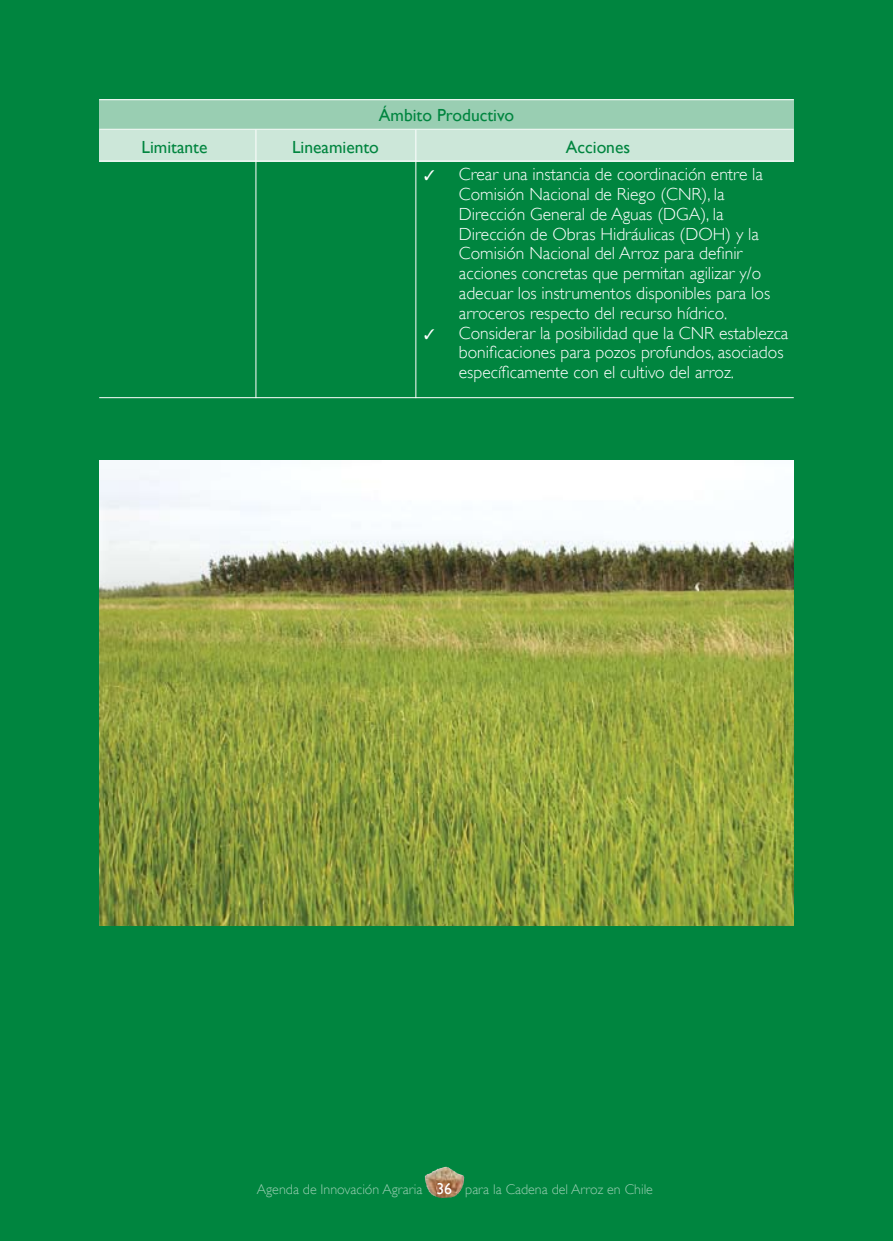
<style>
.page{position:relative;width:893px;height:1241px;background:#fff}
.page>*{position:absolute;margin:0;border:0;box-sizing:border-box;transform-origin:0 0}
.t1{font:300 17.5px/19.8px "Gill Sans";color:#fff}
.t2{font:17.5px "Gill Sans";color:#00853f}
.t3{font:15.75px "Gill Sans";color:#fff}
.t4{font:300 14px "Gill Sans";color:#99ceb2}
</style>
<div class="page">
<div style="left:0;top:0;width:893px;height:1240px;background:#00853f"></div>
<div style="left:99px;top:130px;width:695px;height:31px;background:#cce7d9"></div>
<div style="left:99px;top:99px;width:695px;height:31px;background:#99ceb2"></div>
<hr style="left:99px;top:161px;width:695px;height:1px;background:#fff">
<hr style="left:99px;top:99px;width:695px;height:1px;background:#fff">
<hr style="left:255px;top:130px;width:1px;height:268px;background:#fff">
<hr style="left:415px;top:130px;width:1px;height:268px;background:#fff">
<hr style="left:99px;top:397px;width:695px;height:1px;background:#fff">
<hr style="left:99px;top:129px;width:695px;height:1px;background:#fff">
<img style="left:99px;top:460px;width:695px;height:465px">
<p class="t2" style="left:379px;top:105px;width:137px">Ámbito Productivo</p>
<p class="t2" style="left:141px;top:137px;width:67px">Limitante</p>
<p class="t2" style="left:292px;top:137px;width:88px">Lineamiento</p>
<p class="t2" style="left:566px;top:137px;width:66px">Acciones</p>
<p class="t1" style="left:459px;top:164px;width:313px;text-indent:-35px">✓ Crear una instancia de coordinación entre la Comisión Nacional de Riego (CNR), la Dirección General de Aguas (DGA), la Dirección de Obras Hidráulicas (DOH) y la Comisión Nacional del Arroz para definir acciones concretas que permitan agilizar y/o adecuar los instrumentos disponibles para los arroceros respecto del recurso hídrico.</p>
<p class="t1" style="left:459px;top:323px;width:331px;text-indent:-35px">✓ Considerar la posibilidad que la CNR establezca bonificaciones para pozos profundos, asociados específicamente con el cultivo del arroz.</p>
<p class="t3" style="left:436px;top:1178px;width:17px">36</p>
<p class="t4" style="left:257px;top:1180px;width:167px">Agenda de Innovación Agraria</p>
<p class="t4" style="left:465px;top:1180px;width:189px">para la Cadena del Arroz en Chile</p>
</div>
